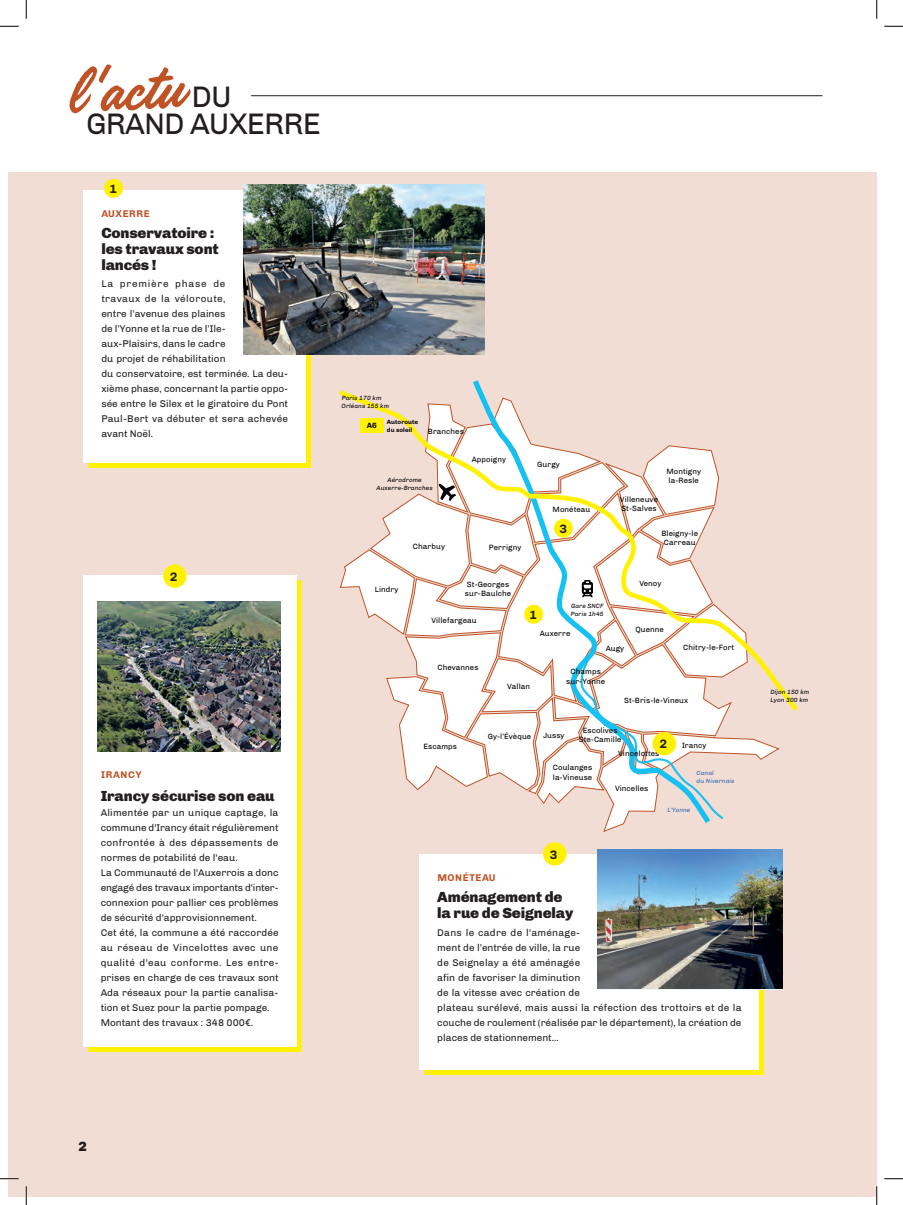
<style>
.page{position:relative;width:903px;height:1205px;background:#fff}
.page>*{position:absolute;margin:0;border:0;box-sizing:border-box;transform-origin:0 0}
.t1{font:75px "Handelson One";color:#c05326}
.t2{font:30.38px/27.1px "Chivo";letter-spacing:-.03em;color:#231f20;text-align:center}
.t3{font:900 15px/16.2px "Chivo";letter-spacing:-.01em;color:#231f20}
.t4{font:900 13.75px "Chivo";color:#231f20}
.t5{font:700 12.5px "Chivo";color:#231f20}
.t6{font:10px/15px "Chivo";color:#231f20}
.t7{font:700 10px "Chivo";letter-spacing:.06em;color:#c05326}
.t8{font:7.75px/9.4px "Chivo";letter-spacing:.01em;color:#000001}
.t9{font:700 7.75px "Chivo";color:#000001}
.t10{font:italic 6.25px/7.5px "Chivo";letter-spacing:.01em;color:#000001}
.t11{font:italic 6.25px/7.5px "Chivo";letter-spacing:.01em;color:#2b67b2}
.t12{font:700 6.25px/7.5px "Chivo";letter-spacing:.01em;color:#000001}
</style>
<div class="page">
<div style="left:9px;top:172px;width:868px;height:1024px;background:#f2ddd4"></div>
<hr style="left:251px;top:95px;width:571px;height:1px;background:#231f20">
<svg style="left:399px;top:715px;width:381px;height:116px"></svg>
<svg style="left:339px;top:386px;width:459px;height:329px"></svg>
<div style="left:360px;top:418px;width:23px;height:14px;background:#fff101"></div>
<svg style="left:88px;top:580px;width:213px;height:471px;background:#fef333"></svg>
<div style="left:83px;top:575px;width:213px;height:471px;background:#fff"></div>
<img style="left:97px;top:601px;width:183px;height:150px">
<div style="left:524px;top:604px;width:19px;height:19px;background:#fff101;border-radius:50%"></div>
<div style="left:554px;top:518px;width:19px;height:19px;background:#fff101;border-radius:50%"></div>
<div style="left:89px;top:195px;width:222px;height:272px;background:linear-gradient(to right,#fff101,#fff101)"></div>
<div style="left:84px;top:190px;width:222px;height:272px;background:#fff"></div>
<div style="left:104px;top:179px;width:19px;height:19px;background:#fff101;border-radius:50%"></div>
<img style="left:243px;top:185px;width:241px;height:169px">
<div style="left:163px;top:564px;width:24px;height:23px;background:#fff101;border-radius:50%"></div>
<div style="left:425px;top:858px;width:339px;height:216px;background:linear-gradient(to right,#fff101,#fff101)"></div>
<div style="left:420px;top:853px;width:339px;height:216px;background:#fff"></div>
<img style="left:598px;top:849px;width:184px;height:139px">
<div style="left:543px;top:842px;width:23px;height:23px;background:#fff101;border-radius:50%"></div>
<div style="left:653px;top:731px;width:23px;height:24px;background:#fff101;border-radius:50%"></div>
<svg style="left:0;top:25px;width:19px;height:2px"></svg>
<svg style="left:884px;top:25px;width:19px;height:2px"></svg>
<svg style="left:0;top:1177px;width:19px;height:2px"></svg>
<svg style="left:884px;top:1178px;width:19px;height:1px"></svg>
<svg style="left:25px;top:0;width:2px;height:19px"></svg>
<svg style="left:25px;top:1186px;width:2px;height:18px"></svg>
<svg style="left:876px;top:0;width:1px;height:19px"></svg>
<svg style="left:876px;top:1186px;width:1px;height:18px"></svg>
<h1 class="t1" style="left:62px;top:52px;width:118px;rotate:-3deg">l'actu</h1>
<h2 class="t2" style="left:86px;top:83px;width:236px">DU<br>GRAND AUXERRE</h2>
<p class="t5" style="left:109px;top:181px;width:9px">1</p>
<p class="t7" style="left:101px;top:208px;width:50px">AUXERRE</p>
<h3 class="t3" style="left:101px;top:224px;width:119px">Conservatoire : les travaux sont lancés !</h3>
<p class="t6" style="left:101px;top:275px;width:188px">La première phase de<br>travaux de la véloroute,<br>entre l’avenue des plaines<br>de l’Yonne et la rue de l’Ile-<br>aux-Plaisirs, dans le cadre<br>du projet de réhabilitation<br>du conservatoire, est terminée. La deu&shy;xième phase, concernant la partie oppo&shy;sée entre le Silex et le giratoire du Pont<br>Paul-Bert va débuter et sera achevée avant Noël.</p>
<p class="t5" style="left:170px;top:569px;width:9px">2</p>
<p class="t7" style="left:101px;top:768px;width:43px">IRANCY</p>
<h3 class="t3" style="left:101px;top:787px;width:175px">Irancy sécurise son eau</h3>
<p class="t6" style="left:101px;top:804px;width:180px">Alimentée par un unique captage, la commune d'Irancy était régulièrement confrontée à des dépassements de normes de potabilité de l'eau.<br>La Communauté de l'Auxerrois a donc engagé des travaux importants d'inter&shy;connexion pour pallier ces problèmes de sécurité d'approvisionnement.<br>Cet été, la commune a été raccordée au réseau de Vincelottes avec une qualité d'eau conforme. Les entre&shy;prises en charge de ces travaux sont Ada réseaux pour la partie canalisa&shy;tion et Suez pour la partie pompage.<br>Montant des travaux : 348 000€.</p>
<p class="t10" style="left:342px;top:394px;width:49px">Paris 170 km<br>Orléans 155 km</p>
<p class="t9" style="left:367px;top:420px;width:12px">A6</p>
<p class="t12" style="left:387px;top:418px;width:33px">Autoroute du soleil</p>
<p class="t8" style="left:428px;top:426px;width:37px">Branches</p>
<p class="t10" style="left:377px;top:476px;width:58px;text-align:center">Aérodrome<br>Auxerre-Branches</p>
<p class="t8" style="left:472px;top:455px;width:36px">Appoigny</p>
<p class="t8" style="left:413px;top:541px;width:34px">Charbuy</p>
<p class="t8" style="left:489px;top:543px;width:34px">Perrigny</p>
<p class="t8" style="left:537px;top:459px;width:24px">Gurgy</p>
<p class="t8" style="left:620px;top:494px;width:40px">Villeneuve</p>
<p class="t8" style="left:553px;top:505px;width:39px">Monéteau</p>
<p class="t8" style="left:621px;top:503px;width:37px">St-Salves</p>
<p class="t8" style="left:666px;top:466px;width:36px">Montigny la-Resle</p>
<p class="t5" style="left:559px;top:521px;width:9px">3</p>
<p class="t8" style="left:661px;top:528px;width:38px;text-align:center">Bleigny-le<br>Carreau</p>
<p class="t8" style="left:375px;top:584px;width:25px">Lindry</p>
<p class="t8" style="left:465px;top:579px;width:48px">St-Georges sur-Baulche</p>
<p class="t8" style="left:431px;top:615px;width:47px">Villefargeau</p>
<p class="t5" style="left:530px;top:607px;width:9px">1</p>
<p class="t10" style="left:571px;top:602px;width:35px">Gare SNCF<br>Paris 1h45</p>
<p class="t8" style="left:540px;top:628px;width:32px">Auxerre</p>
<p class="t8" style="left:639px;top:579px;width:24px">Venoy</p>
<p class="t8" style="left:635px;top:624px;width:30px">Quenne</p>
<p class="t8" style="left:606px;top:643px;width:20px">Augy</p>
<p class="t8" style="left:683px;top:642px;width:53px">Chitry-le-Fort</p>
<p class="t8" style="left:437px;top:663px;width:43px">Chevannes</p>
<p class="t8" style="left:507px;top:681px;width:25px">Vallan</p>
<p class="t8" style="left:424px;top:741px;width:35px">Escamps</p>
<p class="t8" style="left:488px;top:731px;width:45px">Gy-l’Évèque</p>
<p class="t8" style="left:566px;top:666px;width:41px;text-align:center">Champs sur-Yonne</p>
<p class="t8" style="left:624px;top:696px;width:66px">St-Bris-le-Vineux</p>
<p class="t8" style="left:682px;top:740px;width:26px">Irancy</p>
<p class="t8" style="left:615px;top:783px;width:35px">Vincelles</p>
<p class="t8" style="left:579px;top:725px;width:44px;text-align:center">Escolives<br>Ste-Camille</p>
<p class="t8" style="left:543px;top:731px;width:23px">Jussy</p>
<p class="t5" style="left:659px;top:736px;width:9px">2</p>
<p class="t8" style="left:618px;top:748px;width:43px">Vincelottes</p>
<p class="t8" style="left:553px;top:762px;width:41px">Coulanges la-Vineuse</p>
<p class="t11" style="left:696px;top:769px;width:40px">Canal<br>du Nivernais</p>
<p class="t11" style="left:667px;top:805px;width:25px">L’Yonne</p>
<p class="t5" style="left:550px;top:846px;width:9px">3</p>
<p class="t7" style="left:437px;top:871px;width:60px">MONÉTEAU</p>
<h3 class="t3" style="left:437px;top:888px;width:138px">Aménagement de la rue de Seignelay</h3>
<p class="t6" style="left:437px;top:924px;width:306px">Dans le cadre de l'aménage-<br>ment de l’entrée de ville, la rue<br>de Seignelay a été aménagée<br>afin de favoriser la diminution<br>de la vitesse avec création de<br>plateau surélevé, mais aussi la réfection des trottoirs et de la couche de roulement (réalisée par le département), la création de places de stationnement...</p>
<p class="t10" style="left:770px;top:688px;width:40px">Dijon 150 km<br>Lyon 300 km</p>
<h3 class="t4" style="left:78px;top:1138px;width:10px">2</h3>
</div>
